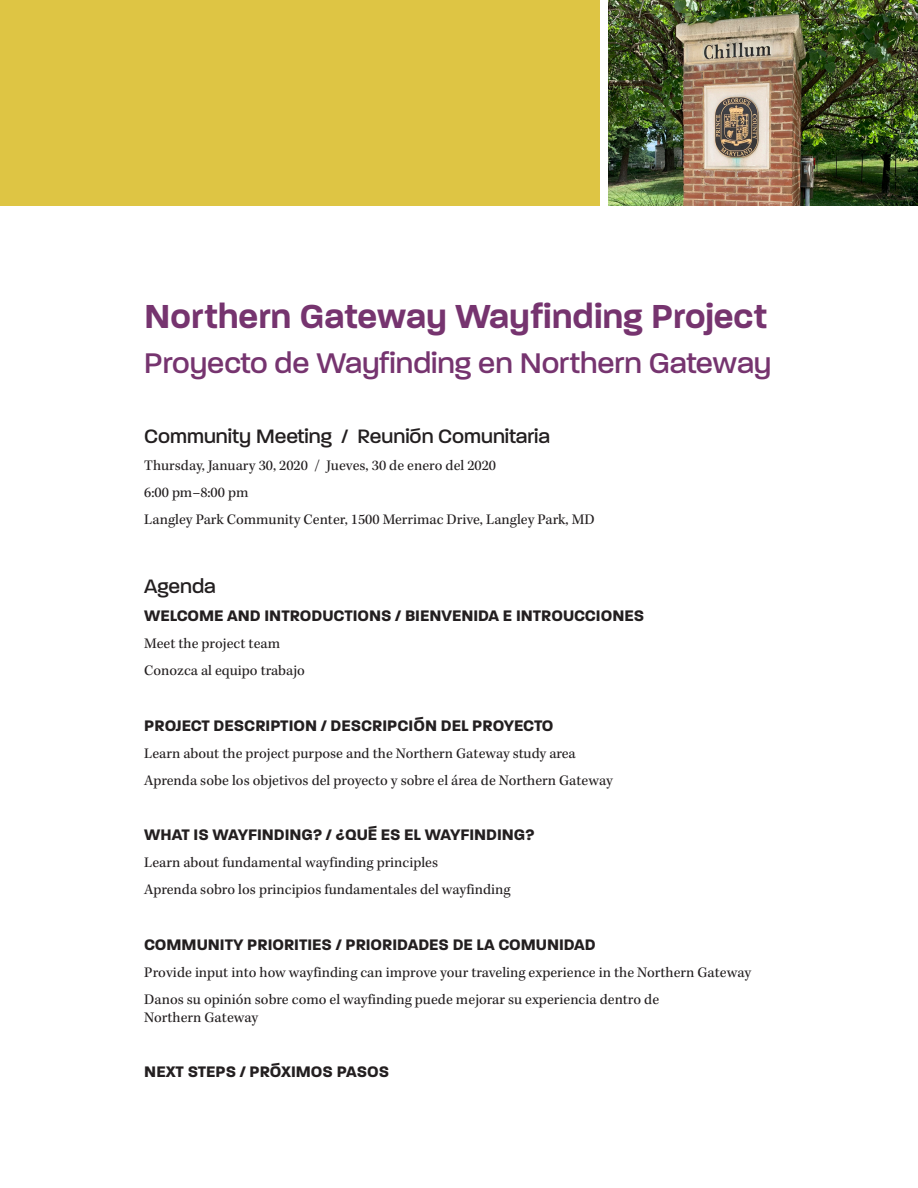
<style>
.page{position:relative;width:918px;height:1188px;background:#fff}
.page>*{position:absolute;margin:0;border:0;box-sizing:border-box;transform-origin:0 0}
.Heading_1{font:600 36px "Paralucent";color:#76346f}
.Heading_1-2{font:500 30.75px "Paralucent";color:#76346f}
.Heading_2{font:500 21px "Paralucent";color:#231f20}
.Heading_3{font:700 16.5px "Paralucent";color:#231f20}
.body_text-_RR{font:15px/18px "Kepler Std";color:#231f20}
</style>
<div class="page">
<img style="left:608px;top:0;width:310px;height:206px">
<div style="left:0;top:0;width:599px;height:206px;background:#dec544"></div>
<p class="Heading_1" style="left:144px;top:295px;width:624px">Northern Gateway Wayfinding Project</p>
<p class="Heading_1-2" style="left:144px;top:345px;width:629px">Proyecto de Wayfinding en Northern Gateway</p>
<p class="Heading_2" style="left:144px;top:424px;width:407px">Community Meeting / Reunión Comunitaria</p>
<p class="body_text-_RR" style="left:144px;top:457px;width:353px">Thursday, January 30, 2020 / Jueves, 30 de enero del 2020</p>
<p class="body_text-_RR" style="left:144px;top:484px;width:106px">6:00 pm–8:00 pm</p>
<p class="body_text-_RR" style="left:144px;top:511px;width:452px">Langley Park Community Center, 1500 Merrimac Drive, Langley Park, MD</p>
<p class="Heading_2" style="left:144px;top:574px;width:73px">Agenda</p>
<p class="Heading_3" style="left:144px;top:606px;width:501px">WELCOME AND INTRODUCTIONS / BIENVENIDA E INTROUCCIONES</p>
<p class="body_text-_RR" style="left:144px;top:635px;width:137px">Meet the project team</p>
<p class="body_text-_RR" style="left:144px;top:662px;width:162px">Conozca al equipo trabajo</p>
<p class="Heading_3" style="left:144px;top:715px;width:411px">PROJECT DESCRIPTION / DESCRIPCIÓN DEL PROYECTO</p>
<p class="body_text-_RR" style="left:144px;top:745px;width:433px">Learn about the project purpose and the Northern Gateway study area</p>
<p class="body_text-_RR" style="left:144px;top:772px;width:470px">Aprenda sobe los objetivos del proyecto y sobre el área de Northern Gateway</p>
<p class="Heading_3" style="left:144px;top:825px;width:392px">WHAT IS WAYFINDING? / ¿QUÉ ES EL WAYFINDING?</p>
<p class="body_text-_RR" style="left:144px;top:854px;width:295px">Learn about fundamental wayfinding principles</p>
<p class="body_text-_RR" style="left:144px;top:881px;width:368px">Aprenda sobro los principios fundamentales del wayfinding</p>
<p class="Heading_3" style="left:144px;top:934px;width:453px">COMMUNITY PRIORITIES / PRIORIDADES DE LA COMUNIDAD</p>
<p class="body_text-_RR" style="left:144px;top:964px;width:608px">Provide input into how wayfinding can improve your traveling experience in the Northern Gateway</p>
<p class="body_text-_RR" style="left:144px;top:991px;width:516px">Danos su opinión sobre como el wayfinding puede mejorar su experiencia dentro de<br>Northern Gateway</p>
<p class="Heading_3" style="left:144px;top:1062px;width:246px">NEXT STEPS / PRÓXIMOS PASOS</p>
</div>
